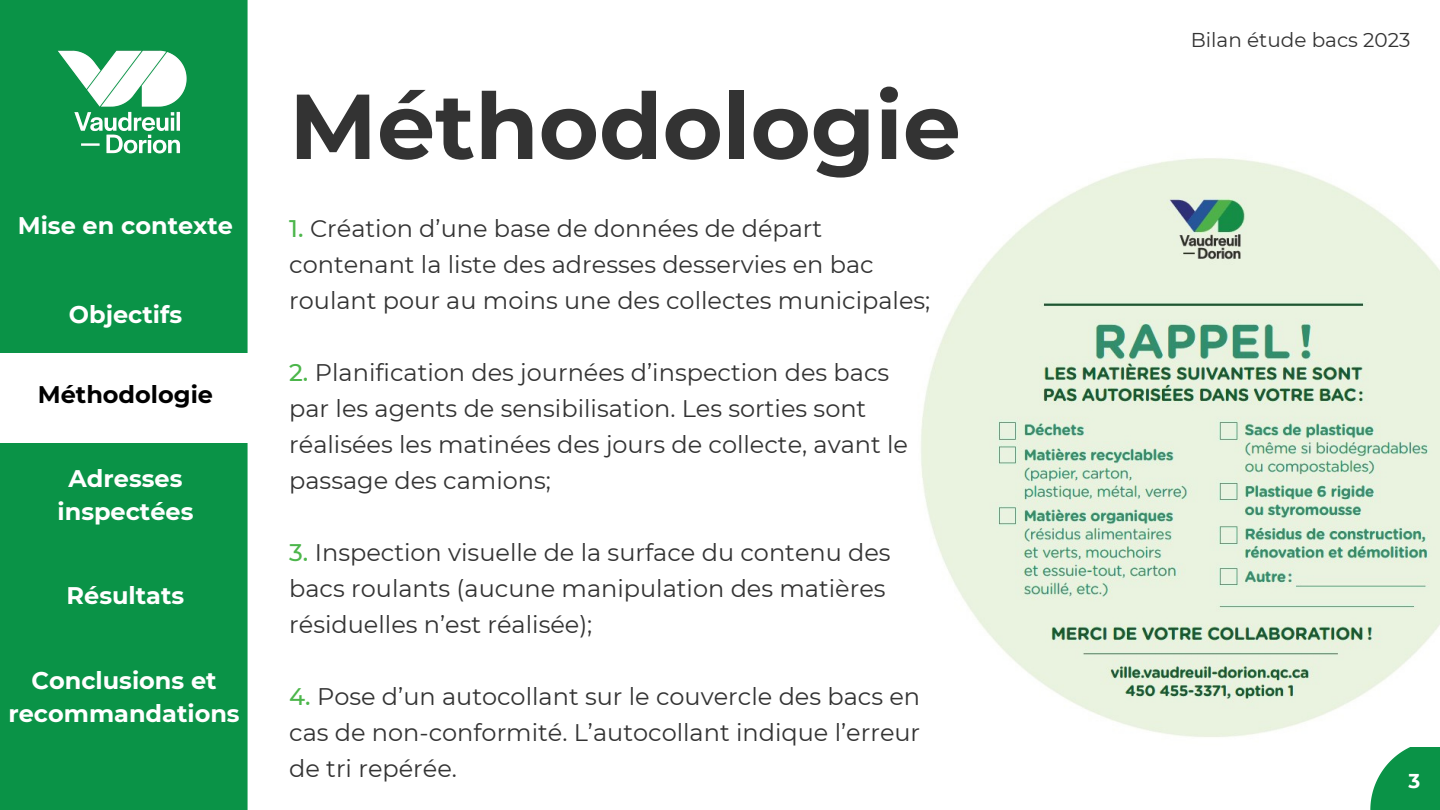
<style>
.page{position:relative;width:1440px;height:810px;background:#fff}
.page>*{position:absolute;margin:0;border:0;box-sizing:border-box;transform-origin:0 0}
.t1{font:700 92px "Montserrat";color:#333}
.t2{font:24px/36px "Montserrat";color:#333}
.t3{font:700 24px/33px "Montserrat";color:#fff;text-align:center}
.t4{font:700 24px "Montserrat";color:#000}
.t5{font:20px "Montserrat";color:#333}
.t6{font:700 20px "Montserrat";color:#fff}
.s1{font-weight:500;color:#4cb64b}
</style>
<div class="page">
<svg style="left:1370px;top:747px;width:70px;height:63px"></svg>
<img style="left:921px;top:158px;width:519px;height:579px">
<div style="left:0;top:0;width:248px;height:810px;background:#0a9347"></div>
<img style="left:45px;top:20px;width:162px;height:162px">
<div style="left:0;top:353px;width:248px;height:89px;background:#fff"></div>
<h1 class="t3" style="left:18px;top:209px;width:217px">Mise en contexte</h1>
<p class="t3" style="left:69px;top:298px;width:115px">Objectifs</p>
<h3 class="t4" style="left:38px;top:379px;width:177px">Méthodologie</h3>
<h3 class="t3" style="left:58px;top:462px;width:137px">Adresses inspectées</h3>
<h3 class="t3" style="left:67px;top:579px;width:119px">Résultats</h3>
<h3 class="t3" style="left:8px;top:664px;width:233px">Conclusions et recommandations</h3>
<h2 class="t1" style="left:289px;top:70px;width:673px">Méthodologie</h2>
<p class="t2" style="left:289px;top:210px;width:643px"><span class="s1">1.</span> Création d’une base de données de départ contenant la liste des adresses desservies en bac roulant pour au moins une des collectes municipales;</p>
<h2 class="t2" style="left:289px;top:354px;width:620px"><span class="s1">2.</span> Planification des journées d’inspection des bacs par les agents de sensibilisation. Les sorties sont réalisées les matinées des jours de collecte, avant le passage des camions;</h2>
<h2 class="t2" style="left:289px;top:534px;width:603px"><span class="s1">3.</span> Inspection visuelle de la surface du contenu des bacs roulants (aucune manipulation des matières résiduelles n’est réalisée);</h2>
<h2 class="t2" style="left:289px;top:678px;width:633px;text-align:justify"><span class="s1">4.</span> Pose d’un autocollant sur le couvercle des bacs en cas de non-conformité. L’autocollant indique l’erreur de tri repérée.</h2>
<h2 class="t5" style="left:1191px;top:28px;width:221px">Bilan étude bacs 2023</h2>
<h2 class="t6" style="left:1409px;top:769px;width:13px">3</h2>
</div>
